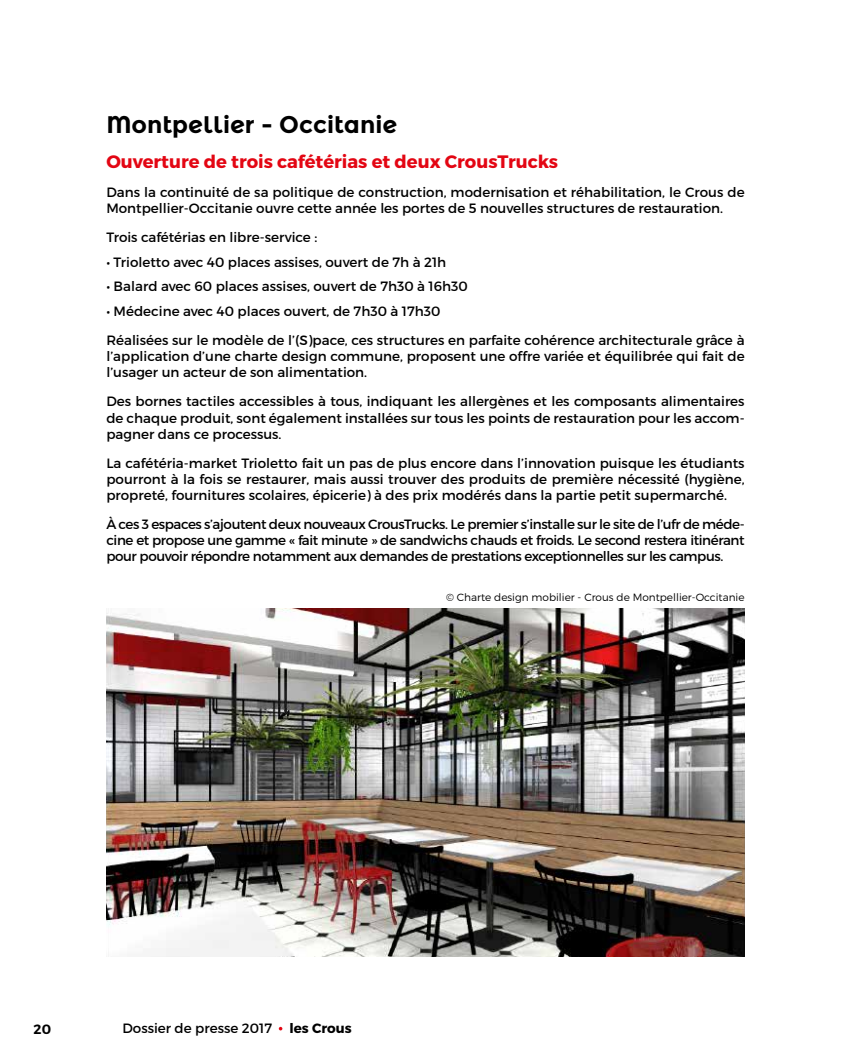
<style>
.page{position:relative;width:851px;height:1063px;background:#fff}
.page>*{position:absolute;margin:0;border:0;box-sizing:border-box;transform-origin:0 0}
.t1{font:700 24px "Montserrat Alternates";color:#000}
.t2{font:700 18px "Montserrat";color:#e30613}
.t3{font:13.5px/16.2px "Montserrat";color:#000}
.t4{font:700 13.5px "Montserrat";color:#000}
.t5{font:600 13.5px "Montserrat";color:#000}
.t6{font:300 10.5px "Montserrat";color:#000}
</style>
<div class="page">
<img style="left:106px;top:608px;width:638px;height:349px">
<h1 class="t1" style="left:106px;top:111px;width:292px">Montpellier - Occitanie</h1>
<h2 class="t2" style="left:106px;top:150px;width:453px">Ouverture de trois cafétérias et deux CrousTrucks</h2>
<p class="t3" style="left:106px;top:184px;width:639px">Dans la continuité de sa politique de construction, modernisation et réhabilitation, le Crous de<br>Montpellier-Occitanie ouvre cette année les portes de 5 nouvelles structures de restauration.</p>
<p class="t3" style="left:106px;top:229px;width:212px">Trois cafétérias en libre-service :</p>
<p class="t3" style="left:106px;top:254px;width:341px">• Trioletto avec 40 places assises, ouvert de 7h à 21h</p>
<p class="t3" style="left:106px;top:278px;width:363px">• Balard avec 60 places assises, ouvert de 7h30 à 16h30</p>
<p class="t3" style="left:106px;top:297px;width:639px;line-height:29px">• Médecine avec 40 places ouvert, de 7h30 à 17h30<br>Réalisées sur le modèle de l’(S)pace, ces structures en parfaite cohérence architecturale grâce à</p>
<p class="t3" style="left:106px;top:348px;width:639px">l’application d’une charte design commune, proposent une offre variée et équilibrée qui fait de l’usager un acteur de son alimentation.</p>
<p class="t3" style="left:106px;top:393px;width:639px;text-align:justify">Des bornes tactiles accessibles à tous, indiquant les allergènes et les composants alimentaires de chaque produit, sont également installées sur tous les points de restauration pour les accom&shy;pagner dans ce processus.</p>
<p class="t3" style="left:106px;top:455px;width:639px;text-align:justify">La cafétéria-market Trioletto fait un pas de plus encore dans l’innovation puisque les étudiants pourront à la fois se restaurer, mais aussi trouver des produits de première nécessité (hygiène, propreté, fournitures scolaires, épicerie) à des prix modérés dans la partie petit supermarché.</p>
<p class="t3" style="left:106px;top:516px;width:639px;text-align:justify">À ces 3 espaces s’ajoutent deux nouveaux CrousTrucks. Le premier s’installe sur le site de l’ufr de méde&shy;cine et propose une gamme « fait minute » de sandwichs chauds et froids. Le second restera itinérant pour pouvoir répondre notamment aux demandes de prestations exceptionnelles sur les campus.</p>
<p class="t6" style="left:446px;top:591px;width:300px">© Charte design mobilier - Crous de Montpellier-Occitanie</p>
<p class="t5" style="left:33px;top:1020px;width:19px">20</p>
<p class="t3" style="left:122px;top:1020px;width:151px">Dossier de presse 2017</p>
<p class="t4" style="left:289px;top:1020px;width:64px">les Crous</p>
</div>
